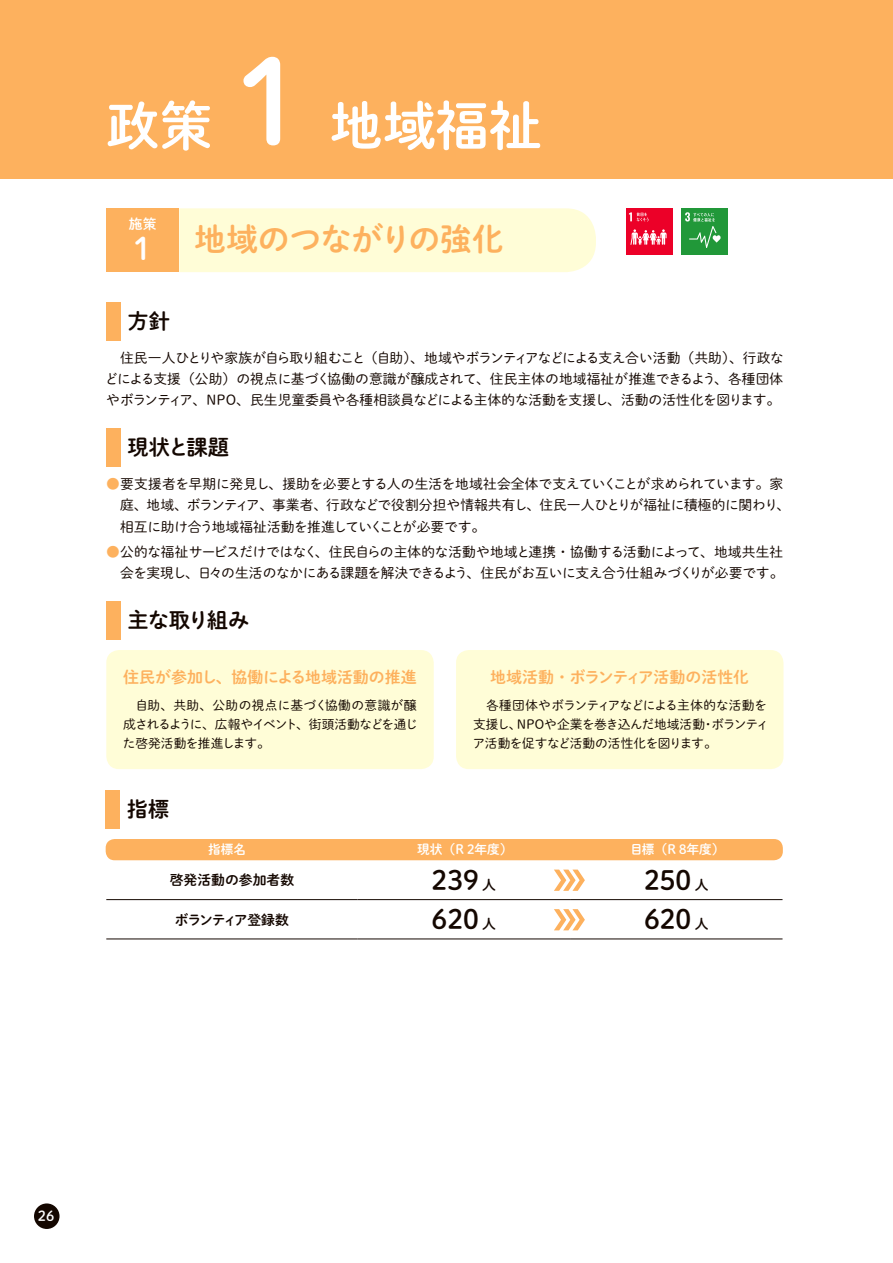
<style>
.page{position:relative;width:893px;height:1263px;background:#fff}
.page>*{position:absolute;margin:0;border:0;box-sizing:border-box;transform-origin:0 0}
.t1{font:117px "Shuei M Go Std B";color:#fff}
.t2{font:53.1px "Shuei M Go Std B";color:#fff}
.t3{font:31.95px "Shuei M Go Std B";letter-spacing:-.015em;color:#fdb15e}
.t4{font:30.9px "Shuei M Go Std B";color:#fff}
.t5{font:26.55px "Shuei M Go Std B";color:#140700}
.t6{font:21.3px "Shuei M Go Std B";letter-spacing:-.03em;color:#140700}
.t7{font:15.9px "Shuei M Go Std B";color:#fdb15e}
.t8{font:13.8px/21.3px "Shuei M Go Std L";letter-spacing:-.025em;color:#140700}
.t9{font:13.8px "Shuei M Go Std L";letter-spacing:.005em;color:#140700}
.t10{font:13.8px "Shuei M Go Std B";color:#140700}
.t11{font:13.8px "Shuei M Go Std B";letter-spacing:-.09em;color:#140700}
.t12{font:13.8px "Shuei M Go Std B";color:#fff}
.t13{font:12.75px/19.2px "Shuei M Go Std L";letter-spacing:-.045em;color:#140700;text-align:justify}
.t14{font:12.75px "Shuei M Go Std B";color:#fff}
.s1{color:#fdb15e}
</style>
<div class="page">
<div style="left:34px;top:1203px;width:26px;height:26px;background:#140700;border-radius:50%"></div>
<div style="left:0;top:0;width:893px;height:179px;background:#fdb15e"></div>
<div style="left:179px;top:208px;width:417px;height:64px;background:#fffdd7"></div>
<div style="left:106px;top:208px;width:73px;height:64px;background:#fdb15e"></div>
<div style="left:106px;top:302px;width:14px;height:38px;background:#fdb15e"></div>
<div style="left:106px;top:428px;width:14px;height:38px;background:#fdb15e"></div>
<div style="left:106px;top:601px;width:14px;height:39px;background:#fdb15e"></div>
<div style="left:106px;top:790px;width:14px;height:39px;background:#fdb15e"></div>
<div style="left:106px;top:839px;width:677px;height:21px;background:#fdb15e;border-radius:9px"></div>
<hr style="left:106px;top:899px;width:252px;height:1px;background:#140700">
<hr style="left:358px;top:899px;width:212px;height:1px;background:#140700">
<hr style="left:570px;top:899px;width:212px;height:1px;background:#140700">
<hr style="left:106px;top:939px;width:252px;height:1px;background:#140700">
<hr style="left:358px;top:939px;width:212px;height:1px;background:#140700">
<hr style="left:570px;top:939px;width:212px;height:1px;background:#140700">
<svg style="left:554px;top:869px;width:31px;height:22px"></svg>
<svg style="left:554px;top:909px;width:31px;height:21px"></svg>
<div style="left:106px;top:650px;width:328px;height:119px;background:#fffdd7;border-radius:13px"></div>
<div style="left:456px;top:650px;width:327px;height:119px;background:#fffdd7;border-radius:13px"></div>
<div style="left:626px;top:208px;width:47px;height:47px;background:#ec0028"></div>
<svg style="left:630px;top:229px;width:37px;height:16px"></svg>
<svg style="left:629px;top:212px;width:20px;height:9px"></svg>
<div style="left:681px;top:208px;width:47px;height:47px;background:#219839"></div>
<svg style="left:685px;top:212px;width:36px;height:36px"></svg>
<h2 class="t2" style="left:106px;top:86px;width:108px">政策</h2>
<h1 class="t1" style="left:213px;top:15px;width:118px">１</h1>
<h2 class="t2" style="left:330px;top:86px;width:214px">地域福祉</h2>
<p class="t12" style="left:129px;top:213px;width:29px">施策</p>
<h3 class="t3" style="left:194px;top:216px;width:311px">地域のつながりの強化</h3>
<h3 class="t4" style="left:134px;top:226px;width:20px">1</h3>
<h3 class="t6" style="left:106px;top:305px;width:65px">　方針</h3>
<p class="t8" style="left:105px;top:346px;width:680px;text-align:justify;text-indent:15px">住民一人ひとりや家族が自ら取り組むこと（自助）、地域やボランティアなどによる支え合い活動（共助）、行政などによる支援（公助）の視点に基づく協働の意識が醸成されて、住民主体の地域福祉が推進できるよう、各種団体やボランティア、ＮＰＯ、民生児童委員や各種相談員などによる主体的な活動を支援し、活動の活性化を図ります。</p>
<h3 class="t6" style="left:106px;top:431px;width:124px">　現状と課題</h3>
<p class="t8" style="left:120px;top:473px;width:672px;text-indent:-14px"><span class="s1">●</span>要支援者を早期に発見し、援助を必要とする人の生活を地域社会全体で支えていくことが求められています。家庭、地域、ボランティア、事業者、行政などで役割分担や情報共有し、住民一人ひとりが福祉に積極的に関わり、相互に助け合う地域福祉活動を推進していくことが必要です。</p>
<p class="t9" style="left:315px;top:542px;width:470px">、住民自らの主体的な活動や地域と連携・協働する活動によって、地域共生社</p>
<p class="t8" style="left:120px;top:541px;width:665px;text-indent:-14px"><span class="s1">●</span>公的な福祉サービスだけではなく<br>会を実現し、日々の生活のなかにある課題を解決できるよう、住民がお互いに支え合う仕組みづくりが必要です。</p>
<h3 class="t6" style="left:106px;top:605px;width:144px">　主な取り組み</h3>
<p class="t7" style="left:123px;top:665px;width:295px">住民が参加し、協働による地域活動の推進</p>
<p class="t13" style="left:123px;top:695px;width:297px">　自助、共助、公助の視点に基づく協働の意識が醸成されるように、広報やイベント、街頭活動などを通じた啓発活動を推進します。</p>
<h3 class="t6" style="left:106px;top:794px;width:65px">　指標</h3>
<p class="t7" style="left:490px;top:665px;width:260px">地域活動・ボランティア活動の活性化</p>
<p class="t13" style="left:473px;top:695px;width:297px;text-align:right">　各種団体やボランティアなどによる主体的な活動をボランティ</p>
<p class="t13" style="left:473px;top:714px;width:234px">支援しＮＰＯや企業を巻き込んだ地域活動</p>
<p class="t13" style="left:472px;top:714px;width:246px;text-indent:36px">、<br>ア活動を促すなど活動の活性化を図ります。</p>
<p class="t13" style="left:702px;top:714px;width:14px">・</p>
<p class="t14" style="left:208px;top:840px;width:40px">指標名</p>
<p class="t14" style="left:417px;top:840px;width:62px">現状（R２</p>
<p class="t14" style="left:475px;top:840px;width:40px">年度）</p>
<p class="t14" style="left:630px;top:840px;width:61px">目標（R８</p>
<p class="t14" style="left:687px;top:840px;width:40px">年度(</p>
<p class="t10" style="left:170px;top:870px;width:126px">啓発活動の参加者数</p>
<h3 class="t5" style="left:432px;top:860px;width:49px">239</h3>
<p class="t10" style="left:482px;top:875px;width:15px">人</p>
<h3 class="t5" style="left:644px;top:860px;width:49px">250</h3>
<p class="t10" style="left:695px;top:875px;width:15px">人</p>
<p class="t11" style="left:175px;top:909px;width:115px">ボランティア登録数</p>
<h3 class="t5" style="left:432px;top:900px;width:49px">620</h3>
<p class="t10" style="left:482px;top:914px;width:15px">人</p>
<h3 class="t5" style="left:644px;top:900px;width:49px">620</h3>
<p class="t10" style="left:695px;top:914px;width:15px">人</p>
<p class="t12" style="left:38px;top:1206px;width:18px">26</p>
</div>
